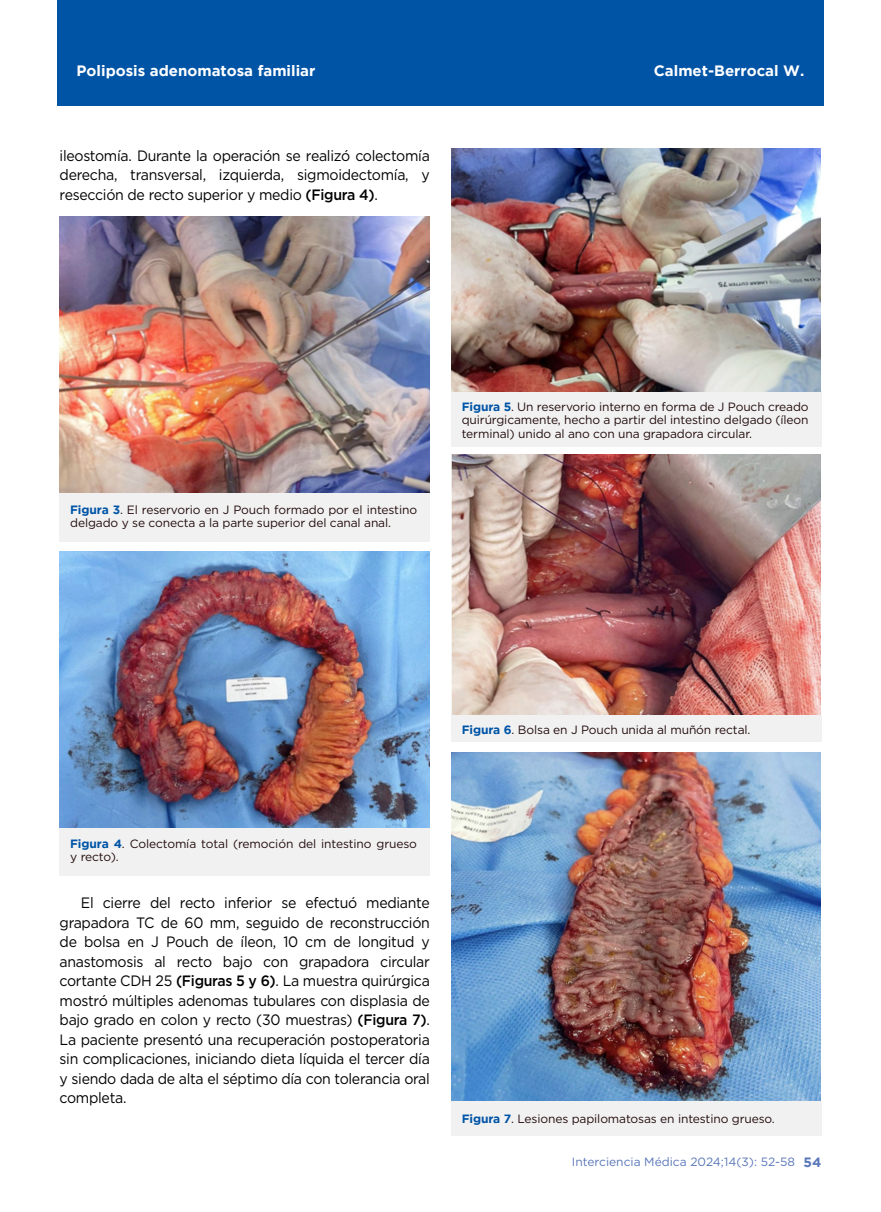
<style>
.page{position:relative;width:881px;height:1212px;background:#fff}
.page>*{position:absolute;margin:0;border:0;box-sizing:border-box;transform-origin:0 0}
.t1{font:15px/19.5px "Gotham";letter-spacing:-.02em;color:#000;text-align:justify;scale:.94 1}
.t2{font:700 15px "Gotham";color:#fff}
.t3{font:700 13.5px "Gotham";color:#5a77ba}
.t4{font:12px/13.5px "Gotham";letter-spacing:-.01em;color:#240d0d}
.t5{font:12px "Gotham";color:#5a77ba}
.s1{font-weight:500}
.s2{font-weight:700;color:#0054a6}
</style>
<div class="page">
<div style="left:57px;top:0;width:766px;height:106px;background:#0054a6"></div>
<div style="left:60px;top:492px;width:369px;height:50px;background:#f1f1f2"></div>
<div style="left:451px;top:391px;width:370px;height:55px;background:#f1f1f2"></div>
<div style="left:451px;top:1101px;width:370px;height:34px;background:#f1f1f2"></div>
<div style="left:60px;top:826px;width:369px;height:50px;background:#f1f1f2"></div>
<img style="left:60px;top:552px;width:369px;height:275px">
<img style="left:60px;top:217px;width:369px;height:275px">
<img style="left:451px;top:149px;width:369px;height:242px">
<img style="left:451px;top:455px;width:369px;height:260px">
<img style="left:451px;top:753px;width:369px;height:347px">
<div style="left:451px;top:715px;width:370px;height:27px;background:#f1f1f2"></div>
<p class="t2" style="left:77px;top:62px;width:240px">Poliposis adenomatosa familiar</p>
<p class="t2" style="left:653px;top:62px;width:152px">Calmet-Berrocal W.</p>
<p class="t1" style="left:60px;top:145px;width:395px">ileostomía. Durante la operación se realizó colectomía derecha, transversal, izquierda, sigmoidectomía, y resección de recto superior y medio <span class="s1">(Figura 4)</span>.</p>
<p class="t4" style="left:70px;top:502px;width:348px"><span class="s2">Figura 3</span>. El reservorio en J Pouch formado por el intestino delgado y se conecta a la parte superior del canal anal.</p>
<p class="t4" style="left:461px;top:399px;width:348px;text-align:justify"><span class="s2">Figura 5</span>. Un reservorio interno en forma de J Pouch creado quirúrgicamente, hecho a partir del intestino delgado (íleon terminal) unido al ano con una grapadora circular.</p>
<p class="t4" style="left:461px;top:722px;width:290px"><span class="s2">Figura 6</span>. Bolsa en J Pouch unida al muñón rectal.</p>
<p class="t4" style="left:70px;top:836px;width:348px"><span class="s2">Figura 4</span>. Colectomía total (remoción del intestino grueso y recto).</p>
<p class="t1" style="left:60px;top:893px;width:395px;text-indent:21px">El cierre del recto inferior se efectuó mediante grapadora TC de 60 mm, seguido de reconstrucción de bolsa en J Pouch de íleon, 10 cm de longitud y anastomosis al recto bajo con grapadora circular cortante CDH 25 <span class="s1">(Figuras 5 y 6)</span>. La muestra quirúrgica mostró múltiples adenomas tubulares con displasia de bajo grado en colon y recto (30 muestras) <span class="s1">(Figura 7)</span>.<br>La paciente presentó una recuperación postoperatoria sin complicaciones, iniciando dieta líquida el tercer día y siendo dada de alta el séptimo día con tolerancia oral completa.</p>
<p class="t4" style="left:461px;top:1111px;width:314px"><span class="s2">Figura 7</span>. Lesiones papilomatosas en intestino grueso.</p>
<p class="t5" style="left:571px;top:1154px;width:224px">Interciencia Médica 2024;14(3): 52-58</p>
<p class="t3" style="left:803px;top:1154px;width:19px">54</p>
</div>
